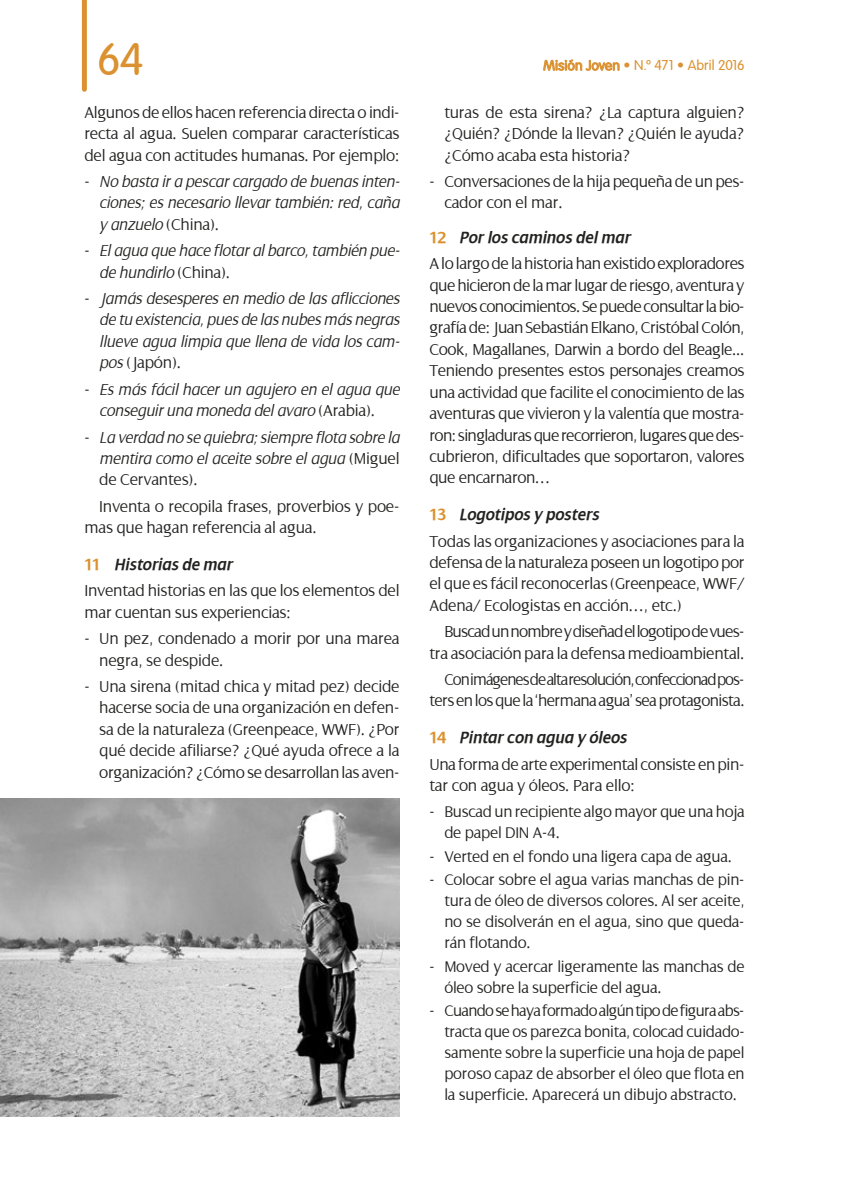
<style>
.page{position:relative;width:844px;height:1191px;background:#fff}
.page>*{position:absolute;margin:0;border:0;box-sizing:border-box;transform-origin:0 0}
.t1{font:300 45.5px "Vag";color:#db912f}
.t2{font:italic 600 17.5px "Dialog";letter-spacing:.01em;color:#222221;scale:.95 1}
.t3{font:300 17.15px/21.3px "Dialog";letter-spacing:-.015em;color:#222221;text-align:justify}
.t4{font:italic 300 17.15px/21.3px "Dialog";letter-spacing:-.015em;color:#222221;text-align:justify}
.t5{font:300 17.15px/21.3px "Dialog";letter-spacing:-.06em;color:#222221;text-align:right;scale:.96 1}
.t6{font:300 16.62px/21px "Dialog";letter-spacing:-.015em;color:#222221}
.t7{font:300 14px "VAG Rounded Std";letter-spacing:.005em;color:#db912f}
.s1{font-style:normal}
.s2{font-weight:700;font-style:normal;color:#db912f}
</style>
<div class="page">
<img style="left:0;top:799px;width:399px;height:317px">
<div style="left:82px;top:0;width:5px;height:89px;background:#db912f"></div>
<svg style="left:543px;top:59px;width:76px;height:12px"></svg>
<h1 class="t1" style="left:97px;top:34px;width:48px">64</h1>
<p class="t3" style="left:84px;top:102px;width:317px">Algunos de ellos hacen referencia directa o indi&shy;recta al agua. Suelen comparar características del agua con actitudes humanas. Por ejemplo:</p>
<p class="t4" style="left:99px;top:171px;width:302px;text-indent:-15px"><span class="s1">-</span> No basta ir a pescar cargado de buenas inten&shy;ciones; es necesario llevar también: red, caña y anzuelo <span class="s1">(China).</span></p>
<p class="t4" style="left:99px;top:240px;width:302px;text-indent:-15px"><span class="s1">-</span> El agua que hace flotar al barco, también pue&shy;de hundirlo <span class="s1">(China).</span></p>
<p class="t4" style="left:99px;top:288px;width:302px;text-indent:-15px"><span class="s1">-</span> Jamás desesperes en medio de las aflicciones de tu existencia, pues de las nubes más negras llueve agua limpia que llena de vida los cam&shy;pos <span class="s1">(Japón).</span></p>
<p class="t4" style="left:84px;top:378px;width:317px;text-align:center"><span class="s1">-</span> Es más fácil hacer un agujero en el agua que conseguir una moneda del avaro <span class="s1">(Arabia).</span></p>
<p class="t4" style="left:99px;top:426px;width:302px;text-indent:-15px"><span class="s1">-</span> La verdad no se quiebra; siempre flota sobre la mentira como el aceite sobre el agua <span class="s1">(Miguel de Cervantes).</span></p>
<p class="t3" style="left:84px;top:495px;width:317px;text-indent:15px">Inventa o recopila frases, proverbios y poe&shy;mas que hagan referencia al agua.</p>
<p class="t2" style="left:84px;top:555px;width:157px"><span class="s2">11</span> Historias de mar</p>
<p class="t3" style="left:84px;top:580px;width:316px">Inventad historias en las que los elementos del mar cuentan sus experiencias:</p>
<p class="t3" style="left:99px;top:628px;width:302px;text-indent:-15px">- Un pez, condenado a morir por una marea negra, se despide.</p>
<p class="t3" style="left:99px;top:676px;width:302px;text-indent:-15px">- Una sirena (mitad chica y mitad pez) decide hacerse socia de una organización en defen&shy;sa de la naturaleza (Greenpeace, WWF). ¿Por qué decide afiliarse? ¿Qué ayuda ofrece a la organización? ¿Cómo se desarrollan las aven-</p>
<p class="t7" style="left:543px;top:57px;width:203px">Misión Joven • N.º 471 • Abril 2016</p>
<p class="t3" style="left:444px;top:102px;width:302px">turas de esta sirena? ¿La captura alguien? ¿Quién? ¿Dónde la llevan? ¿Quién le ayuda? ¿Cómo acaba esta historia?</p>
<p class="t3" style="left:444px;top:171px;width:302px;text-indent:-15px">- Conversaciones de la hija pequeña de un pes&shy;cador con el mar.</p>
<p class="t2" style="left:429px;top:228px;width:213px"><span class="s2">12</span> Por los caminos del mar</p>
<p class="t3" style="left:429px;top:253px;width:317px">A lo largo de la historia han existido exploradores que hicieron de la mar lugar de riesgo, aventura y nuevos conocimientos. Se puede consultar la bio&shy;grafía de: Juan Sebastián Elkano, Cristóbal Colón, Cook, Magallanes, Darwin a bordo del Beagle...<br>Teniendo presentes estos personajes creamos una actividad que facilite el conocimiento de las aventuras que vivieron y la valentía que mostra&shy;ron: singladuras que recorrieron, lugares que des&shy;cubrieron, dificultades que soportaron, valores que encarnaron…</p>
<p class="t2" style="left:429px;top:505px;width:180px"><span class="s2">13</span> Logotipos y posters</p>
<p class="t3" style="left:429px;top:530px;width:317px">Todas las organizaciones y asociaciones para la defensa de la naturaleza poseen un logotipo por el que es fácil reconocerlas (Greenpeace, WWF/ Adena/ Ecologistas en acción…, etc.)</p>
<p class="t3" style="left:429px;top:621px;width:316px;text-align:right">Buscad un nombre y diseñad el logotipo de vues&shy;tra asociación para la defensa medioambiental.</p>
<p class="t5" style="left:429px;top:669px;width:330px">Con imágenes de alta resolución, confeccionad pos&shy;ters en los que la ‘hermana agua’ sea protagonista.</p>
<p class="t2" style="left:429px;top:728px;width:209px"><span class="s2">14</span> Pintar con agua y óleos</p>
<p class="t3" style="left:429px;top:753px;width:317px">Una forma de arte experimental consiste en pin&shy;tar con agua y óleos. Para ello:</p>
<p class="t6" style="left:444px;top:801px;width:302px;text-indent:-15px">- Buscad un recipiente algo mayor que una hoja de papel DIN A-4.</p>
<p class="t6" style="left:429px;top:845px;width:304px">- Verted en el fondo una ligera capa de agua.</p>
<p class="t6" style="left:444px;top:869px;width:302px;text-align:justify;text-indent:-15px">- Colocar sobre el agua varias manchas de pin&shy;tura de óleo de diversos colores. Al ser aceite, no se disolverán en el agua, sino que queda&shy;rán flotando.</p>
<p class="t6" style="left:444px;top:955px;width:302px;text-indent:-15px">- Moved y acercar ligeramente las manchas de óleo sobre la superficie del agua.</p>
<p class="t6" style="left:444px;top:1000px;width:302px;text-align:justify;text-indent:-15px">- Cuando se haya formado algún tipo de figura abs&shy;tracta que os parezca bonita, colocad cuidado&shy;samente sobre la superficie una hoja de papel poroso capaz de absorber el óleo que flota en la superficie. Aparecerá un dibujo abstracto.</p>
</div>
